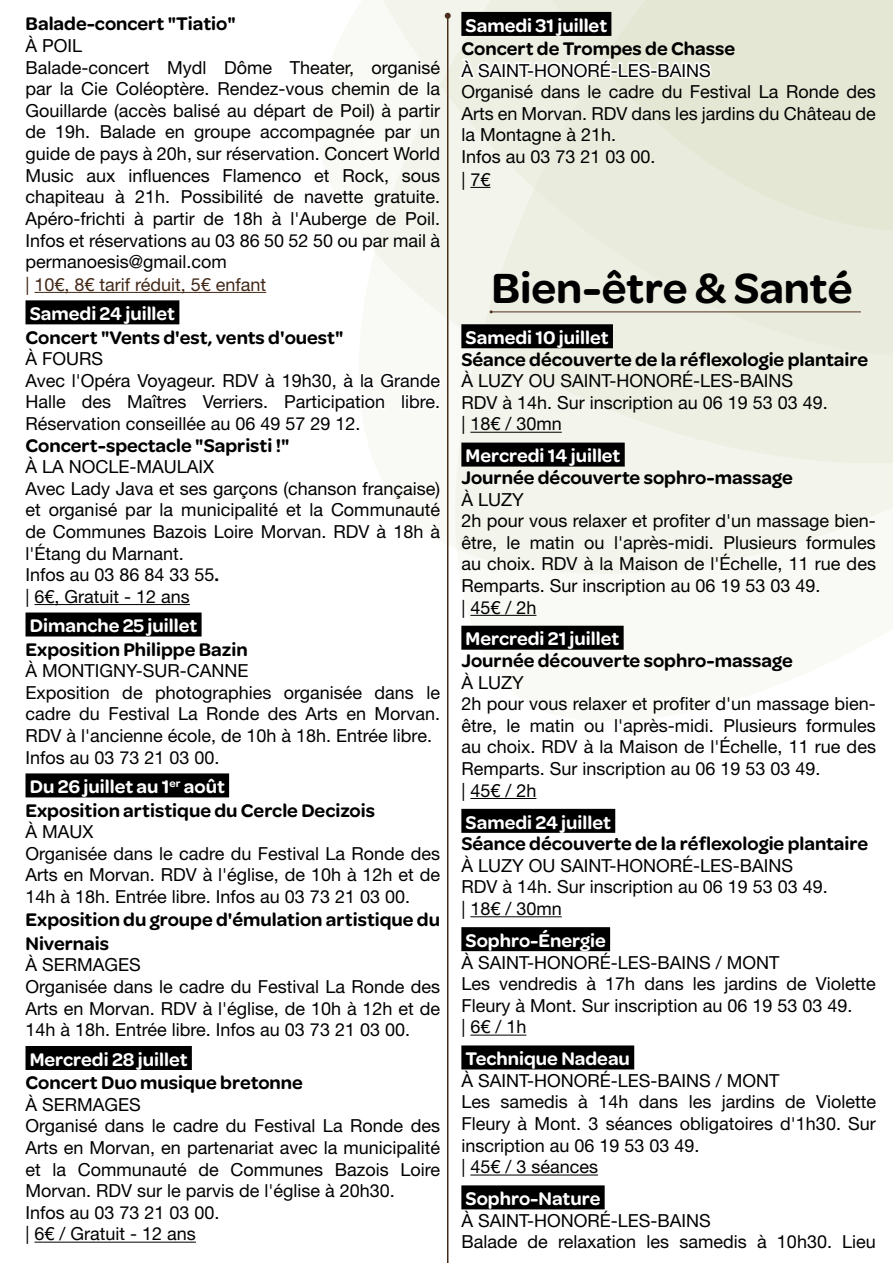
<style>
.page{position:relative;width:893px;height:1263px;background:#fff}
.page>*{position:absolute;margin:0;border:0;box-sizing:border-box;transform-origin:0 0}
.t1{font:600 45px "Omnes";color:#000}
.t2{font:600 19.5px/23.4px "Omnes";color:#000}
.t3{font:600 19.5px "Omnes";color:#fff}
.t4{font:18px/21.6px "Helvetica Neue LT Std";color:#000}
.t5{font:18px "Helvetica Neue LT Std";color:#432918}
.s1{font-family:"Omnes";font-weight:600;font-size:19.5px}
.s2{color:#fff}
</style>
<div class="page">
<svg style="left:446px;top:465px;width:447px;height:110px;fill:#f3f4ec"></svg>
<svg style="left:446px;top:358px;width:447px;height:107px;background:#eff0e5"></svg>
<svg style="left:374px;top:0;width:519px;height:358px;fill:#eeefe3"></svg>
<svg style="left:446px;top:0;width:447px;height:234px;background:#e8e9da"></svg>
<hr style="left:35px;top:292px;width:231px;height:1px;background:#432918">
<div style="left:26px;top:300px;width:153px;height:24px;background:#000"></div>
<hr style="left:35px;top:604px;width:155px;height:1px;background:#000">
<div style="left:26px;top:612px;width:176px;height:24px;background:#000"></div>
<div style="left:26px;top:773px;width:203px;height:24px;background:#000"></div>
<div style="left:26px;top:1046px;width:166px;height:24px;background:#000"></div>
<hr style="left:35px;top:1242px;width:161px;height:1px;background:#000">
<div style="left:374px;top:327px;width:69px;height:31px;background:#f9f9f5"></div>
<div style="left:461px;top:12px;width:150px;height:24px;background:#000"></div>
<svg style="left:470px;top:187px;width:20px;height:1px"></svg>
<div style="left:461px;top:324px;width:152px;height:24px;background:#000"></div>
<hr style="left:470px;top:432px;width:92px;height:1px;background:#000">
<div style="left:461px;top:443px;width:164px;height:24px;background:#000"></div>
<hr style="left:470px;top:615px;width:66px;height:1px;background:#000">
<div style="left:461px;top:626px;width:163px;height:24px;background:#000"></div>
<hr style="left:470px;top:798px;width:66px;height:1px;background:#000">
<div style="left:461px;top:809px;width:154px;height:24px;background:#000"></div>
<hr style="left:470px;top:916px;width:92px;height:1px;background:#000">
<div style="left:461px;top:927px;width:149px;height:24px;background:#000"></div>
<hr style="left:470px;top:1035px;width:56px;height:1px;background:#000">
<div style="left:461px;top:1045px;width:173px;height:24px;background:#000"></div>
<hr style="left:470px;top:1174px;width:128px;height:1px;background:#000">
<div style="left:461px;top:1185px;width:144px;height:24px;background:#000"></div>
<svg style="left:457px;top:48px;width:256px;height:36px"></svg>
<hr style="left:447px;top:16px;width:1px;height:1247px;background:#432918">
<svg style="left:445px;top:13px;width:6px;height:6px"></svg>
<hr style="left:491px;top:311px;width:370px;height:1px;background:#432918">
<p class="t2" style="left:26px;top:11px;width:212px">Balade-concert "Tiatio"</p>
<p class="t4" style="left:26px;top:35px;width:416px">À POIL<br>Balade-concert Mydl Dôme Theater, organisé par la Cie Coléoptère. Rendez-vous chemin de la Gouillarde (accès balisé au départ de Poil) à partir de 19h. Balade en groupe accompagnée par un guide de pays à 20h, sur réservation. Concert World Music aux influences Flamenco et Rock, sous chapiteau à 21h. Possibilité de navette gratuite.<br>Apéro-frichti à partir de 18h à l'Auberge de Poil.<br>Infos et réservations au 03 86 50 52 50 ou par mail à permanoesis@gmail.com</p>
<p class="t5" style="left:26px;top:273px;width:242px">| 10€, 8€ tarif réduit, 5€ enfant</p>
<p class="t3" style="left:30px;top:300px;width:147px">Samedi 24 juillet</p>
<p class="t2" style="left:26px;top:324px;width:319px">Concert "Vents d'est, vents d'ouest"</p>
<p class="t4" style="left:26px;top:348px;width:416px">À FOURS<br>Avec l'Opéra Voyageur. RDV à 19h30, à la Grande Halle des Maîtres Verriers. Participation libre.<br>Réservation conseillée au 06 49 57 29 12.</p>
<p class="t2" style="left:26px;top:432px;width:265px">Concert-spectacle "Sapristi !"</p>
<p class="t4" style="left:26px;top:456px;width:416px">À LA NOCLE-MAULAIX<br>Avec Lady Java et ses garçons (chanson française) et organisé par la municipalité et la Communauté de Communes Bazois Loire Morvan. RDV à 18h à l'Étang du Marnant.<br>Infos au 03 86 84 33 55<span class="s1">.<br></span>| 6€, Gratuit - 12 ans</p>
<p class="t3" style="left:30px;top:612px;width:169px">Dimanche 25 juillet</p>
<p class="t2" style="left:26px;top:636px;width:224px">Exposition Philippe Bazin</p>
<p class="t4" style="left:26px;top:660px;width:416px">À MONTIGNY-SUR-CANNE<br>Exposition de photographies organisée dans le cadre du Festival La Ronde des Arts en Morvan.<br>RDV à l'ancienne école, de 10h à 18h. Entrée libre.<br>Infos au 03 73 21 03 00.</p>
<p class="t2" style="left:26px;top:774px;width:351px"><span class="s2">Du 26 juillet au 1</span><sup>er</sup> <span class="s2">août<br></span>Exposition artistique du Cercle Decizois</p>
<p class="t4" style="left:26px;top:821px;width:416px">À MAUX<br>Organisée dans le cadre du Festival La Ronde des Arts en Morvan. RDV à l'église, de 10h à 12h et de 14h à 18h. Entrée libre. Infos au 03 73 21 03 00.</p>
<p class="t2" style="left:26px;top:907px;width:416px">Exposition du groupe d'émulation artistique du<br>Nivernais</p>
<p class="t4" style="left:26px;top:954px;width:416px">À SERMAGES<br>Organisée dans le cadre du Festival La Ronde des Arts en Morvan. RDV à l'église, de 10h à 12h et de 14h à 18h. Entrée libre. Infos au 03 73 21 03 00.</p>
<p class="t3" style="left:30px;top:1045px;width:159px">Mercredi 28 juillet</p>
<p class="t2" style="left:26px;top:1070px;width:279px">Concert Duo musique bretonne</p>
<p class="t4" style="left:26px;top:1093px;width:416px">À SERMAGES<br>Organisé dans le cadre du Festival La Ronde des Arts en Morvan, en partenariat avec la municipalité et la Communauté de Communes Bazois Loire Morvan. RDV sur le parvis de l'église à 20h30.<br>Infos au 03 73 21 03 00.<br>| 6€ / Gratuit - 12 ans</p>
<p class="t3" style="left:466px;top:11px;width:143px">Samedi 31 juillet</p>
<p class="t2" style="left:461px;top:36px;width:275px">Concert de Trompes de Chasse</p>
<p class="t4" style="left:461px;top:59px;width:416px">À SAINT-HONORÉ-LES-BAINS<br>Organisé dans le cadre du Festival La Ronde des<br>Arts en Morvan. RDV dans les jardins du Château de la Montagne à 21h.<br>Infos au 03 73 21 03 00.<br>| 7€</p>
<h1 class="t1" style="left:491px;top:256px;width:363px">Bien-être &amp; Santé</h1>
<p class="t3" style="left:466px;top:324px;width:145px">Samedi 10 juillet</p>
<p class="t2" style="left:461px;top:346px;width:408px">Séance découverte de la réflexologie plantaire</p>
<p class="t4" style="left:461px;top:370px;width:368px">À LUZY OU SAINT-HONORÉ-LES-BAINS<br>RDV à 14h. Sur inscription au 06 19 53 03 49. | 18€ / 30mn</p>
<p class="t3" style="left:466px;top:442px;width:156px">Mercredi 14 juillet</p>
<p class="t2" style="left:461px;top:465px;width:333px">Journée découverte sophro-massage</p>
<p class="t4" style="left:461px;top:488px;width:416px">À LUZY<br>2h pour vous relaxer et profiter d'un massage bien&shy;être, le matin ou l'après-midi. Plusieurs formules au choix. RDV à la Maison de l'Échelle, 11 rue des Remparts. Sur inscription au 06 19 53 03 49.<br>| 45€ / 2h</p>
<p class="t3" style="left:466px;top:625px;width:155px">Mercredi 21 juillet</p>
<p class="t2" style="left:461px;top:648px;width:333px">Journée découverte sophro-massage</p>
<p class="t4" style="left:461px;top:671px;width:416px">À LUZY<br>2h pour vous relaxer et profiter d'un massage bien&shy;être, le matin ou l'après-midi. Plusieurs formules au choix. RDV à la Maison de l'Échelle, 11 rue des Remparts. Sur inscription au 06 19 53 03 49.<br>| 45€ / 2h</p>
<p class="t3" style="left:466px;top:808px;width:147px">Samedi 24 juillet</p>
<p class="t2" style="left:461px;top:831px;width:408px">Séance découverte de la réflexologie plantaire</p>
<p class="t4" style="left:461px;top:854px;width:368px">À LUZY OU SAINT-HONORÉ-LES-BAINS<br>RDV à 14h. Sur inscription au 06 19 53 03 49. | 18€ / 30mn</p>
<p class="t3" style="left:466px;top:926px;width:142px">Sophro-Énergie</p>
<p class="t4" style="left:461px;top:951px;width:416px">À SAINT-HONORÉ-LES-BAINS / MONT<br>Les vendredis à 17h dans les jardins de Violette Fleury à Mont. Sur inscription au 06 19 53 03 49.<br>| 6€ / 1h</p>
<p class="t3" style="left:466px;top:1045px;width:166px">Technique Nadeau</p>
<p class="t4" style="left:461px;top:1069px;width:416px">À SAINT-HONORÉ-LES-BAINS / MONT<br>Les samedis à 14h dans les jardins de Violette Fleury à Mont. 3 séances obligatoires d'1h30. Sur inscription au 06 19 53 03 49.<br>| 45€ / 3 séances</p>
<p class="t3" style="left:466px;top:1185px;width:136px">Sophro-Nature</p>
<p class="t4" style="left:461px;top:1209px;width:416px">À SAINT-HONORÉ-LES-BAINS<br>Balade de relaxation les samedis à 10h30. Lieu</p>
</div>
